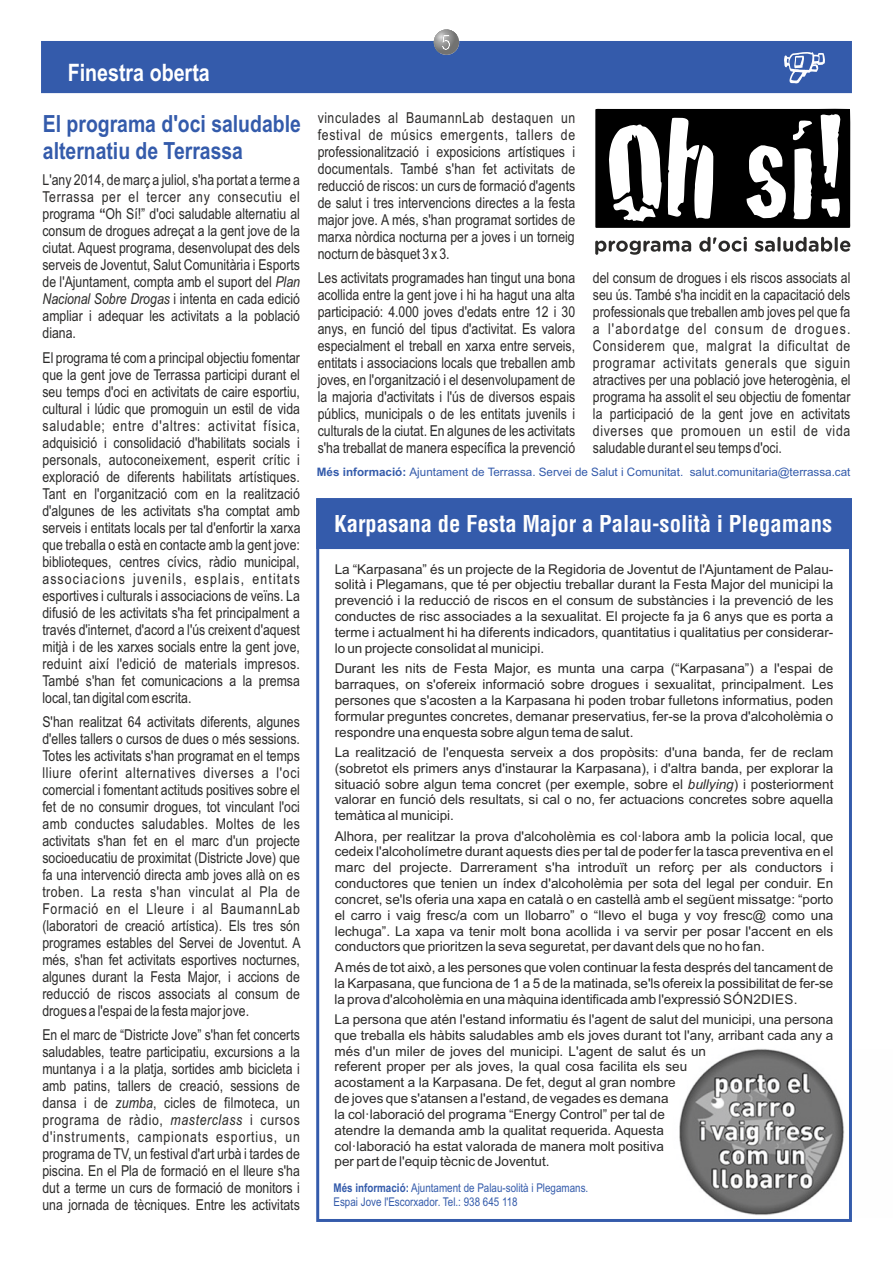
<style>
.page{position:relative;width:893px;height:1263px;background:#fff}
.page>*{position:absolute;margin:0;border:0;box-sizing:border-box;transform-origin:0 0}
.t1{font:700 24px "Arial Narrow";color:#fff}
.t2{font:700 23.7px/27px "Arial Narrow";color:#345bab}
.t3{font:700 condensed 22.65px "Helvetica";color:#fefefe}
.t4{font:15px/17px "Arial Narrow";color:#2b2a29;text-align:justify}
.t5{font:13.5px/15.9px "Arial";color:#2b2a29;text-align:justify}
.t6{font:12px/13.6px "Arial Narrow";color:#345bab}
.t7{font:11.7px "Arial";color:#345bab}
.s1{font-weight:700}
.s2{font-style:italic}
</style>
<div class="page">
<img style="left:679px;top:1049px;width:165px;height:166px">
<div style="left:41px;top:40px;width:811px;height:54px;background:#345bab"></div>
<svg style="left:784px;top:52px;width:41px;height:32px"></svg>
<svg style="left:434px;top:30px;width:25px;height:25px"></svg>
<div style="left:316px;top:498px;width:536px;height:52px;background:#345bab"></div>
<svg style="left:595px;top:237px;width:255px;height:18px"></svg>
<svg style="left:595px;top:108px;width:256px;height:120px"></svg>
<h1 class="t1" style="left:68px;top:63px;width:144px">Finestra oberta</h1>
<h2 class="t2" style="left:43px;top:114px;width:259px">El programa d'oci saludable alternatiu de Terrassa</h2>
<p class="t4" style="left:43px;top:173px;width:259px">L'any 2014, de març a juliol, s'ha portat a terme a Terrassa per el tercer any consecutiu el programa <span class="s1">“</span>Oh Sí!” d'oci saludable alternatiu al consum de drogues adreçat a la gent jove de la ciutat. Aquest programa, desenvolupat des dels serveis de Joventut, Salut Comunitària i Esports de l'Ajuntament, compta amb el suport del <span class="s2">Plan Nacional Sobre Drogas</span> i intenta en cada edició ampliar i adequar les activitats a la població diana.</p>
<p class="t4" style="left:42px;top:350px;width:260px">El programa té com a principal objectiu fomentar que la gent jove de Terrassa participi durant el seu temps d'oci en activitats de caire esportiu, cultural i lúdic que promoguin un estil de vida saludable; entre d'altres: activitat física, adquisició i consolidació d'habilitats socials i personals, autoconeixement, esperit crític i exploració de diferents habilitats artístiques.<br>Tant en l'organització com en la realització d'algunes de les activitats s'ha comptat amb serveis i entitats locals per tal d'enfortir la xarxa que treballa o està en contacte amb la gent jove: biblioteques, centres cívics, ràdio municipal, associacions juvenils, esplais, entitats esportives i culturals i associacions de veïns. La difusió de les activitats s'ha fet principalment a través d'internet, d'acord a l'ús creixent d'aquest mitjà i de les xarxes socials entre la gent jove, reduint així l'edició de materials impresos.<br>També s'han fet comunicacions a la premsa local, tan digital com escrita.</p>
<p class="t4" style="left:42px;top:715px;width:260px">S'han realitzat 64 activitats diferents, algunes d'elles tallers o cursos de dues o més sessions.<br>Totes les activitats s'han programat en el temps lliure oferint alternatives diverses a l'oci comercial i fomentant actituds positives sobre el fet de no consumir drogues, tot vinculant l'oci amb conductes saludables. Moltes de les activitats s'han fet en el marc d'un projecte socioeducatiu de proximitat (Districte Jove) que fa una intervenció directa amb joves allà on es troben. La resta s'han vinculat al Pla de Formació en el Lleure i al BaumannLab (laboratori de creació artística). Els tres són programes estables del Servei de Joventut. A més, s'han fet activitats esportives nocturnes, algunes durant la Festa Major, i accions de reducció de riscos associats al consum de drogues a l'espai de la festa major jove.</p>
<p class="t4" style="left:42px;top:1028px;width:259px">En el marc de “Districte Jove” s'han fet concerts saludables, teatre participatiu, excursions a la muntanya i a la platja, sortides amb bicicleta i amb patins, tallers de creació, sessions de dansa i de <span class="s2">zumba</span>, cicles de filmoteca, un programa de ràdio, <span class="s2">masterclass</span> i cursos d'instruments, campionats esportius, un programa de TV, un festival d'art urbà i tardes de piscina. En el Pla de formació en el lleure s'ha dut a terme un curs de formació de monitors i una jornada de tècniques. Entre les activitats</p>
<p class="t4" style="left:318px;top:110px;width:259px">vinculades al BaumannLab destaquen un festival de músics emergents, tallers de professionalització i exposicions artístiques i documentals. També s'han fet activitats de reducció de riscos: un curs de formació d'agents de salut i tres intervencions directes a la festa major jove. A més, s'han programat sortides de marxa nòrdica nocturna per a joves i un torneig nocturn de bàsquet 3 x 3.</p>
<p class="t4" style="left:318px;top:271px;width:259px">Les activitats programades han tingut una bona acollida entre la gent jove i hi ha hagut una alta participació: 4.000 joves d'edats entre 12 i 30 anys, en funció del tipus d'activitat. Es valora especialment el treball en xarxa entre serveis, entitats i associacions locals que treballen amb joves, en l'organització i el desenvolupament de la majoria d'activitats i l'ús de diversos espais públics, municipals o de les entitats juvenils i culturals de la ciutat. En algunes de les activitats s'ha treballat de manera específica la prevenció</p>
<p class="t4" style="left:593px;top:271px;width:259px">del consum de drogues i els riscos associats al seu ús. També s'ha incidit en la capacitació dels professionals que treballen amb joves pel que fa a l'abordatge del consum de drogues.<br>Considerem que, malgrat la dificultat de programar activitats generals que siguin atractives per una població jove heterogènia, el programa ha assolit el seu objectiu de fomentar la participació de la gent jove en activitats diverses que promouen un estil de vida saludable durant el seu temps d'oci.</p>
<p class="t7" style="left:317px;top:468px;width:535px"><span class="s1">Més informació:</span> Ajuntament de Terrassa. Servei de Salut i Comunitat. salut.comunitaria@terrassa.cat</p>
<h3 class="t3" style="left:334px;top:514px;width:500px">Karpasana de Festa Major a Palau-solità i Plegamans</h3>
<p class="t5" style="left:335px;top:562px;width:500px">La “Karpasana” és un projecte de la Regidoria de Joventut de l'Ajuntament de Palau&shy;solità i Plegamans, que té per objectiu treballar durant la Festa Major del municipi la prevenció i la reducció de riscos en el consum de substàncies i la prevenció de les conductes de risc associades a la sexualitat. El projecte fa ja 6 anys que es porta a terme i actualment hi ha diferents indicadors, quantitatius i qualitatius per considerar&shy;lo un projecte consolidat al municipi.</p>
<p class="t5" style="left:335px;top:662px;width:500px">Durant les nits de Festa Major, es munta una carpa (“Karpasana”) a l'espai de barraques, on s'ofereix informació sobre drogues i sexualitat, principalment. Les persones que s'acosten a la Karpasana hi poden trobar fulletons informatius, poden formular preguntes concretes, demanar preservatius, fer-se la prova d'alcoholèmia o respondre una enquesta sobre algun tema de salut.</p>
<p class="t5" style="left:335px;top:745px;width:500px">La realització de l'enquesta serveix a dos propòsits: d'una banda, fer de reclam (sobretot els primers anys d'instaurar la Karpasana), i d'altra banda, per explorar la situació sobre algun tema concret (per exemple, sobre el <span class="s2">bullying</span>) i posteriorment valorar en funció dels resultats, si cal o no, fer actuacions concretes sobre aquella temàtica al municipi.</p>
<p class="t5" style="left:335px;top:829px;width:500px">Alhora, per realitzar la prova d'alcoholèmia es col·labora amb la policia local, que cedeix l'alcoholímetre durant aquests dies per tal de poder fer la tasca preventiva en el marc del projecte. Darrerament s'ha introduït un reforç per als conductors i conductores que tenien un índex d'alcoholèmia per sota del legal per conduir. En concret, se'ls oferia una xapa en català o en castellà amb el següent missatge: “porto el carro i vaig fresc/a com un llobarro” o “llevo el buga y voy fresc@ como una lechuga”. La xapa va tenir molt bona acollida i va servir per posar l'accent en els conductors que prioritzen la seva seguretat, per davant dels que no ho fan.</p>
<p class="t5" style="left:335px;top:960px;width:500px">Amés de tot això, a les persones que volen continuar la festa després del tancament de la Karpasana, que funciona de 1 a 5 de la matinada, se'ls ofereix la possibilitat de fer-se la prova d'alcoholèmia en una màquina identificada amb l'expressió SÓN2DIES.</p>
<p class="t5" style="left:335px;top:1012px;width:500px;text-align:left">La persona que atén l'estand informatiu és l'agent de salut del municipi, una persona que treballa els hàbits saludables amb els joves durant tot l'any, arribant cada any a més d'un miler de joves del municipi. L'agent de salut és un<br>referent proper per als joves, la qual cosa facilita els seu<br>acostament a la Karpasana. De fet, degut al gran nombre<br>de joves que s'atansen a l'estand, de vegades es demana<br>la col·laboració del programa “Energy Control” per tal de<br>atendre la demanda amb la qualitat requerida. Aquesta<br>col·laboració ha estat valorada de manera molt positiva<br>per part de l'equip tècnic de Joventut.</p>
<p class="t6" style="left:333px;top:1182px;width:256px"><span class="s1">Més informació:</span> Ajuntament de Palau-solità i Plegamans.<br>Espai Jove l'Escorxador. Tel.: 938 645 118</p>
</div>
